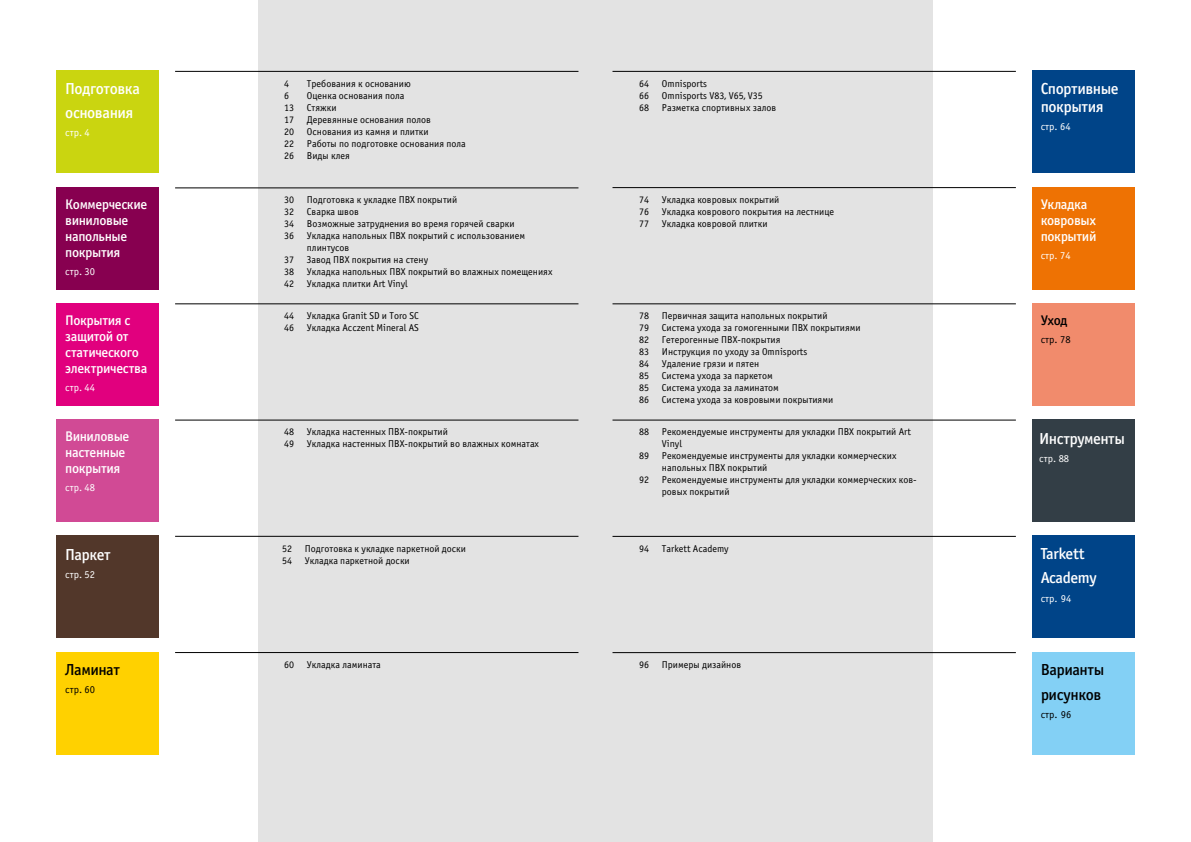
<style>
.page{position:relative;width:1191px;height:842px;background:#fff}
.page>*{position:absolute;margin:0;border:0;box-sizing:border-box;transform-origin:0 0}
.t1{font:16px/24px "Officina Sans Medium ITC";letter-spacing:-.03em;color:#fff}
.t2{font:16px/24.7px "Officina Sans Medium ITC";letter-spacing:-.03em;color:#000}
.t3{font:14px/16px "Officina Sans Medium ITC";letter-spacing:-.025em;color:#fff}
.t4{font:14px "Officina Sans Medium ITC";color:#000}
.t5{font:10.5px "Officina Sans Book ITC";color:#fff}
.t6{font:10.5px "Officina Sans Book ITC";color:#000}
.t7{font:10px/12px "Officina Sans Book ITC";color:#000}
</style>
<div class="page">
<div style="left:258px;top:0;width:675px;height:842px;background:#e3e3e3"></div>
<div style="left:57px;top:71px;width:102px;height:102px;background:#cad510"></div>
<div style="left:57px;top:187px;width:102px;height:102px;background:#870050"></div>
<div style="left:57px;top:303px;width:102px;height:102px;background:#e1007e"></div>
<div style="left:57px;top:420px;width:102px;height:102px;background:#d14a95"></div>
<div style="left:57px;top:536px;width:102px;height:102px;background:#52372a"></div>
<div style="left:57px;top:652px;width:102px;height:102px;background:#ffd100"></div>
<div style="left:1032px;top:71px;width:102px;height:102px;background:#048"></div>
<div style="left:1032px;top:303px;width:102px;height:102px;background:#f18b6c"></div>
<div style="left:1032px;top:187px;width:102px;height:102px;background:#ee7203"></div>
<div style="left:1032px;top:420px;width:102px;height:102px;background:#333e46"></div>
<div style="left:1032px;top:536px;width:102px;height:102px;background:#048"></div>
<div style="left:1032px;top:652px;width:102px;height:102px;background:#83d0f5"></div>
<hr style="left:175px;top:71px;width:403px;height:1px;background:#000">
<hr style="left:175px;top:187px;width:403px;height:1px;background:#000">
<hr style="left:175px;top:303px;width:403px;height:1px;background:#000">
<hr style="left:175px;top:420px;width:403px;height:1px;background:#000">
<hr style="left:175px;top:536px;width:403px;height:1px;background:#000">
<hr style="left:175px;top:652px;width:403px;height:1px;background:#000">
<hr style="left:612px;top:71px;width:404px;height:1px;background:#000">
<hr style="left:612px;top:187px;width:404px;height:1px;background:#000">
<hr style="left:612px;top:303px;width:404px;height:1px;background:#000">
<hr style="left:612px;top:420px;width:404px;height:1px;background:#000">
<hr style="left:612px;top:536px;width:404px;height:1px;background:#000">
<hr style="left:612px;top:652px;width:404px;height:1px;background:#000">
<h1 class="t1" style="left:65px;top:77px;width:76px">Подготовка основания</h1>
<p class="t5" style="left:65px;top:126px;width:26px">стр. 4</p>
<h2 class="t3" style="left:65px;top:196px;width:84px">Коммерческие виниловые напольные покрытия</h2>
<p class="t5" style="left:65px;top:265px;width:31px">стр. 30</p>
<h2 class="t3" style="left:65px;top:312px;width:84px">Покрытия с защитой от статического электричества</h2>
<p class="t5" style="left:65px;top:381px;width:31px">стр. 44</p>
<h2 class="t3" style="left:65px;top:428px;width:66px">Виниловые настенные покрытия</h2>
<p class="t5" style="left:65px;top:482px;width:31px">стр. 48</p>
<h1 class="t1" style="left:65px;top:543px;width:47px">Паркет</h1>
<p class="t5" style="left:65px;top:569px;width:31px">стр. 52</p>
<h1 class="t2" style="left:65px;top:657px;width:56px">Ламинат</h1>
<p class="t6" style="left:65px;top:684px;width:31px">стр. 60</p>
<p class="t7" style="left:284px;top:77px;width:6px">4</p>
<p class="t7" style="left:307px;top:77px;width:105px">Требования к основанию</p>
<p class="t7" style="left:284px;top:89px;width:6px">6</p>
<p class="t7" style="left:307px;top:89px;width:99px">Оценка основания пола</p>
<p class="t7" style="left:284px;top:101px;width:11px">13</p>
<p class="t7" style="left:307px;top:101px;width:31px">Стяжки</p>
<p class="t7" style="left:284px;top:113px;width:11px">17</p>
<p class="t7" style="left:307px;top:113px;width:125px">Деревянные основания полов</p>
<p class="t7" style="left:284px;top:125px;width:11px">20</p>
<p class="t7" style="left:307px;top:125px;width:123px">Основания из камня и плитки</p>
<p class="t7" style="left:284px;top:137px;width:11px">22</p>
<p class="t7" style="left:307px;top:137px;width:160px">Работы по подготовке основания пола</p>
<p class="t7" style="left:284px;top:149px;width:11px">26</p>
<p class="t7" style="left:307px;top:149px;width:44px">Виды клея</p>
<p class="t7" style="left:639px;top:77px;width:11px">64</p>
<p class="t7" style="left:662px;top:77px;width:47px">Omnisports</p>
<p class="t7" style="left:639px;top:89px;width:11px">66</p>
<p class="t7" style="left:662px;top:89px;width:102px">Omnisports V83, V65, V35</p>
<p class="t7" style="left:639px;top:101px;width:11px">68</p>
<p class="t7" style="left:662px;top:101px;width:116px">Разметка спортивных залов</p>
<h1 class="t1" style="left:1040px;top:80px;width:79px;line-height:18px">Спортивные покрытия</h1>
<p class="t5" style="left:1040px;top:120px;width:31px">стр. 64</p>
<p class="t7" style="left:284px;top:194px;width:11px">30</p>
<p class="t7" style="left:307px;top:194px;width:152px">Подготовка к укладке ПВХ покрытий</p>
<p class="t7" style="left:284px;top:206px;width:11px">32</p>
<p class="t7" style="left:307px;top:206px;width:53px">Сварка швов</p>
<p class="t7" style="left:284px;top:218px;width:11px">34</p>
<p class="t7" style="left:307px;top:218px;width:209px">Возможные затруднения во время горячей сварки</p>
<p class="t7" style="left:284px;top:230px;width:11px">36</p>
<p class="t7" style="left:307px;top:230px;width:220px">Укладка напольных ПВХ покрытий с использованием плинтусов</p>
<p class="t7" style="left:284px;top:254px;width:11px">37</p>
<p class="t7" style="left:307px;top:254px;width:123px">Завод ПВХ покрытия на стену</p>
<p class="t7" style="left:284px;top:266px;width:11px">38</p>
<p class="t7" style="left:307px;top:266px;width:247px">Укладка напольных ПВХ покрытий во влажных помещениях</p>
<p class="t7" style="left:284px;top:278px;width:11px">42</p>
<p class="t7" style="left:307px;top:278px;width:102px">Укладка плитки Art Vinyl</p>
<p class="t7" style="left:639px;top:194px;width:11px">74</p>
<p class="t7" style="left:662px;top:194px;width:119px">Укладка ковровых покрытий</p>
<p class="t7" style="left:639px;top:206px;width:11px">76</p>
<p class="t7" style="left:662px;top:206px;width:174px">Укладка коврового покрытия на лестнице</p>
<p class="t7" style="left:639px;top:218px;width:11px">77</p>
<p class="t7" style="left:662px;top:218px;width:107px">Укладка ковровой плитки</p>
<h2 class="t3" style="left:1040px;top:196px;width:57px">Укладка ковровых покрытий</h2>
<p class="t5" style="left:1040px;top:249px;width:31px">стр. 74</p>
<p class="t7" style="left:284px;top:310px;width:11px">44</p>
<p class="t7" style="left:307px;top:310px;width:113px">Укладка Granit SD и Toro SC</p>
<p class="t7" style="left:284px;top:322px;width:11px">46</p>
<p class="t7" style="left:307px;top:322px;width:113px">Укладка Acczent Mineral AS</p>
<p class="t7" style="left:639px;top:310px;width:11px">78</p>
<p class="t7" style="left:662px;top:310px;width:167px">Первичная защита напольных покрытий</p>
<p class="t7" style="left:639px;top:322px;width:11px">79</p>
<p class="t7" style="left:662px;top:322px;width:200px">Система ухода за гомогенными ПВХ покрытиями</p>
<p class="t7" style="left:639px;top:334px;width:11px">82</p>
<p class="t7" style="left:662px;top:334px;width:120px">Гетерогенные ПВХ-покрытия</p>
<p class="t7" style="left:639px;top:346px;width:11px">83</p>
<p class="t7" style="left:662px;top:346px;width:147px">Инструкция по уходу за Omnisports</p>
<p class="t7" style="left:639px;top:358px;width:11px">84</p>
<p class="t7" style="left:662px;top:358px;width:99px">Удаление грязи и пятен</p>
<p class="t7" style="left:639px;top:370px;width:11px">85</p>
<p class="t7" style="left:662px;top:370px;width:112px">Система ухода за паркетом</p>
<p class="t7" style="left:639px;top:382px;width:11px">85</p>
<p class="t7" style="left:662px;top:382px;width:118px">Система ухода за ламинатом</p>
<p class="t7" style="left:639px;top:394px;width:11px">86</p>
<p class="t7" style="left:662px;top:394px;width:173px">Система ухода за ковровыми покрытиями</p>
<h2 class="t4" style="left:1040px;top:312px;width:28px">Уход</h2>
<p class="t6" style="left:1040px;top:333px;width:31px">стр. 78</p>
<p class="t7" style="left:284px;top:426px;width:11px">48</p>
<p class="t7" style="left:307px;top:426px;width:142px">Укладка настенных ПВХ-покрытий</p>
<p class="t7" style="left:284px;top:438px;width:11px">49</p>
<p class="t7" style="left:307px;top:438px;width:234px">Укладка настенных ПВХ-покрытий во влажных комнатах</p>
<p class="t7" style="left:639px;top:426px;width:11px">88</p>
<p class="t7" style="left:662px;top:426px;width:250px">Рекомендуемые инструменты для укладки ПВХ покрытий Art<br>Vinyl</p>
<p class="t7" style="left:639px;top:450px;width:11px">89</p>
<p class="t7" style="left:662px;top:450px;width:236px">Рекомендуемые инструменты для укладки коммерческих напольных ПВХ покрытий</p>
<p class="t7" style="left:639px;top:474px;width:11px">92</p>
<p class="t7" style="left:662px;top:474px;width:256px">Рекомендуемые инструменты для укладки коммерческих ков&shy;ровых покрытий</p>
<h1 class="t1" style="left:1039px;top:427px;width:87px">Инструменты</h1>
<p class="t5" style="left:1039px;top:453px;width:31px">стр. 88</p>
<p class="t7" style="left:282px;top:542px;width:11px">52</p>
<p class="t7" style="left:305px;top:542px;width:163px">Подготовка к укладке паркетной доски</p>
<p class="t7" style="left:282px;top:554px;width:11px">54</p>
<p class="t7" style="left:305px;top:554px;width:106px">Укладка паркетной доски</p>
<p class="t7" style="left:639px;top:542px;width:11px">94</p>
<p class="t7" style="left:662px;top:542px;width:68px">Tarkett Aсademy</p>
<h1 class="t1" style="left:1040px;top:541px;width:57px;line-height:24.7px">Tarkett<br>Academy</h1>
<p class="t5" style="left:1040px;top:592px;width:32px">стр. 94</p>
<p class="t7" style="left:284px;top:658px;width:11px">60</p>
<p class="t7" style="left:307px;top:658px;width:75px">Укладка ламината</p>
<p class="t7" style="left:639px;top:658px;width:11px">96</p>
<p class="t7" style="left:662px;top:658px;width:81px">Примеры дизайнов</p>
<h1 class="t2" style="left:1040px;top:657px;width:65px">Варианты рисунков</h1>
<p class="t6" style="left:1040px;top:708px;width:32px">стр. 96</p>
</div>
